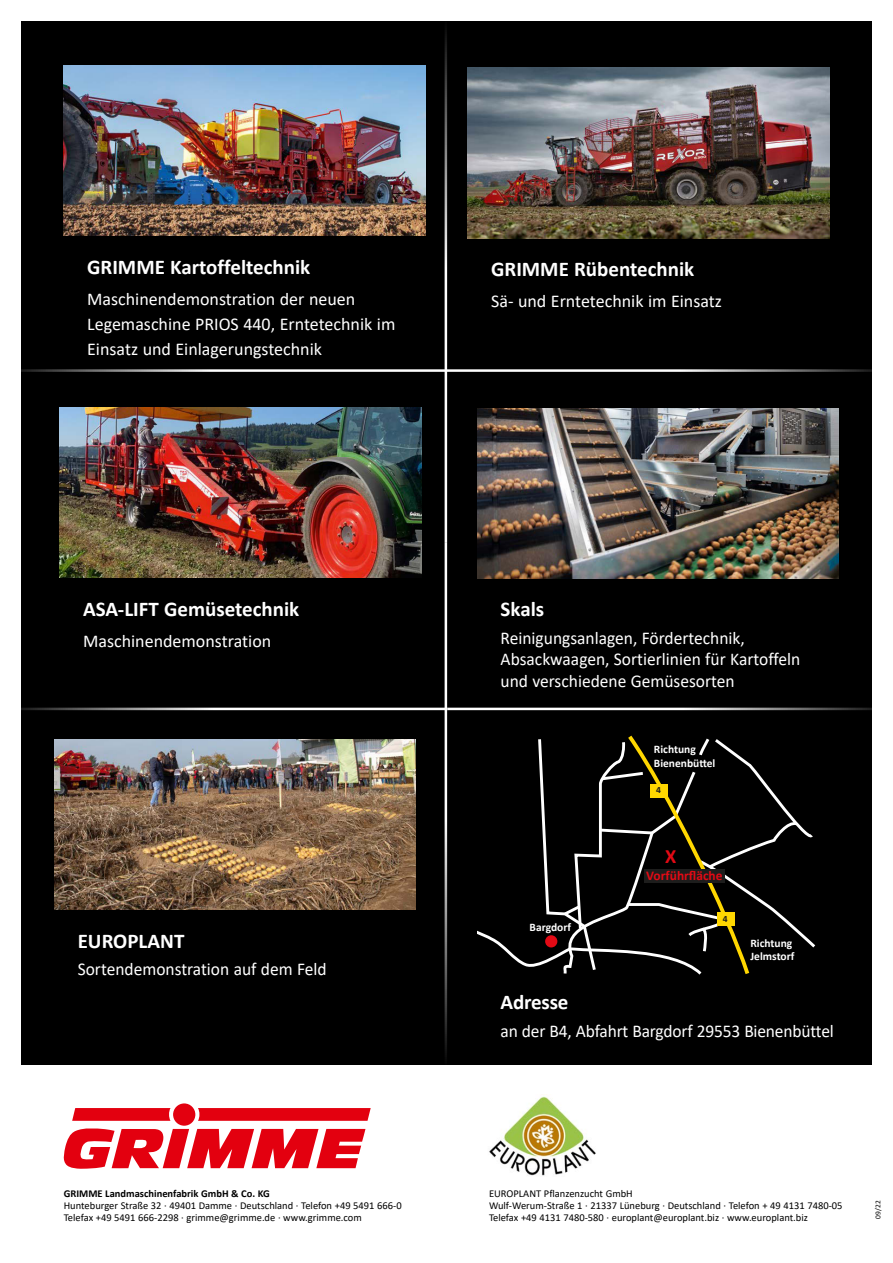
<style>
.page{position:relative;width:893px;height:1263px;background:#fff}
.page>*{position:absolute;margin:0;border:0;box-sizing:border-box;transform-origin:0 0}
.t1{font:700 21px "Calibri";color:#fff}
.t2{font:700 20.4px "Calibri";color:#e30a15}
.t3{font:18px/24.8px "Calibri";color:#fff}
.t4{font:700 13.35px "Calibri";color:#e30a15}
.t5{font:700 11.55px/13.4px "Calibri";color:#fff}
.t6{font:10.5px/12px "Calibri";color:#000}
.t7{font:700 10.5px "Calibri";color:#000}
.t8{font:700 9.6px "Calibri";color:#1d1d1c}
.t9{font:7.5px "Calibri";color:#000}
</style>
<div class="page">
<svg style="left:64px;top:1103px;width:307px;height:66px"></svg>
<img style="left:489px;top:1096px;width:107px;height:80px">
<div style="left:21px;top:21px;width:851px;height:1043px;background:#000"></div>
<hr style="left:445px;top:543px;width:2px;height:521px;background:#fff">
<hr style="left:445px;top:21px;width:2px;height:522px;background:#fff">
<hr style="left:0;top:369px;width:445px;height:3px;background:#fff">
<hr style="left:445px;top:369px;width:445px;height:3px;background:#fff">
<img style="left:64px;top:66px;width:361px;height:170px">
<svg style="left:477px;top:735px;width:339px;height:240px"></svg>
<img style="left:477px;top:408px;width:362px;height:170px">
<hr style="left:3px;top:708px;width:445px;height:2px;background:#fff">
<hr style="left:448px;top:708px;width:444px;height:2px;background:#fff">
<img style="left:468px;top:68px;width:361px;height:170px">
<img style="left:60px;top:407px;width:361px;height:170px">
<img style="left:54px;top:739px;width:362px;height:170px">
<p class="t1" style="left:87px;top:252px;width:225px">GRIMME Kartoffeltechnik</p>
<p class="t3" style="left:87px;top:286px;width:310px">Maschinendemonstration der neuen<br>Legemaschine PRIOS 440, Erntetechnik im<br>Einsatz und Einlagerungstechnik</p>
<p class="t1" style="left:491px;top:255px;width:205px">GRIMME Rübentechnik</p>
<p class="t3" style="left:491px;top:289px;width:232px">Sä- und Erntetechnik im Einsatz</p>
<p class="t1" style="left:83px;top:594px;width:218px">ASA-LIFT Gemüsetechnik</p>
<p class="t3" style="left:83px;top:628px;width:190px">Maschinendemonstration</p>
<p class="t1" style="left:78px;top:926px;width:108px">EUROPLANT</p>
<p class="t3" style="left:78px;top:956px;width:250px">Sortendemonstration auf dem Feld</p>
<p class="t7" style="left:64px;top:1186px;width:208px">GRIMME Landmaschinenfabrik GmbH &amp; Co. KG</p>
<p class="t6" style="left:64px;top:1199px;width:339px">Hunteburger Straße 32 · 49401 Damme · Deutschland · Telefon +49 5491 666-0<br>Telefax +49 5491 666-2298 · grimme@grimme.de · www.grimme.com</p>
<p class="t1" style="left:501px;top:594px;width:45px">Skals</p>
<p class="t3" style="left:501px;top:626px;width:301px;line-height:21.6px">Reinigungsanlagen, Fördertechnik,<br>Absackwaagen, Sortierlinien für Kartoffeln und verschiedene Gemüsesorten</p>
<p class="t5" style="left:654px;top:742px;width:63px;line-height:13.8px">Richtung<br>Bienenbüttel</p>
<p class="t8" style="left:656px;top:784px;width:6px">4</p>
<p class="t2" style="left:665px;top:843px;width:13px">X</p>
<p class="t5" style="left:530px;top:920px;width:43px">Bargdorf</p>
<p class="t4" style="left:646px;top:867px;width:78px">Vorführfläche</p>
<p class="t8" style="left:723px;top:912px;width:6px">4</p>
<p class="t5" style="left:750px;top:936px;width:46px">Richtung<br>Jelmstorf</p>
<p class="t1" style="left:501px;top:987px;width:69px">Adresse</p>
<p class="t3" style="left:501px;top:1018px;width:335px">an der B4, Abfahrt Bargdorf 29553 Bienenbüttel</p>
<p class="t6" style="left:489px;top:1187px;width:355px">EUROPLANT Pflanzenzucht GmbH<br>Wulf-Werum-Straße 1 · 21337 Lüneburg · Deutschland · Telefon + 49 4131 7480-05<br>Telefax +49 4131 7480-580 · europlant@europlant.biz · www.europlant.biz</p>
<p class="t9" style="left:873px;top:1219px;width:20px;rotate:-90deg">09/22</p>
</div>
